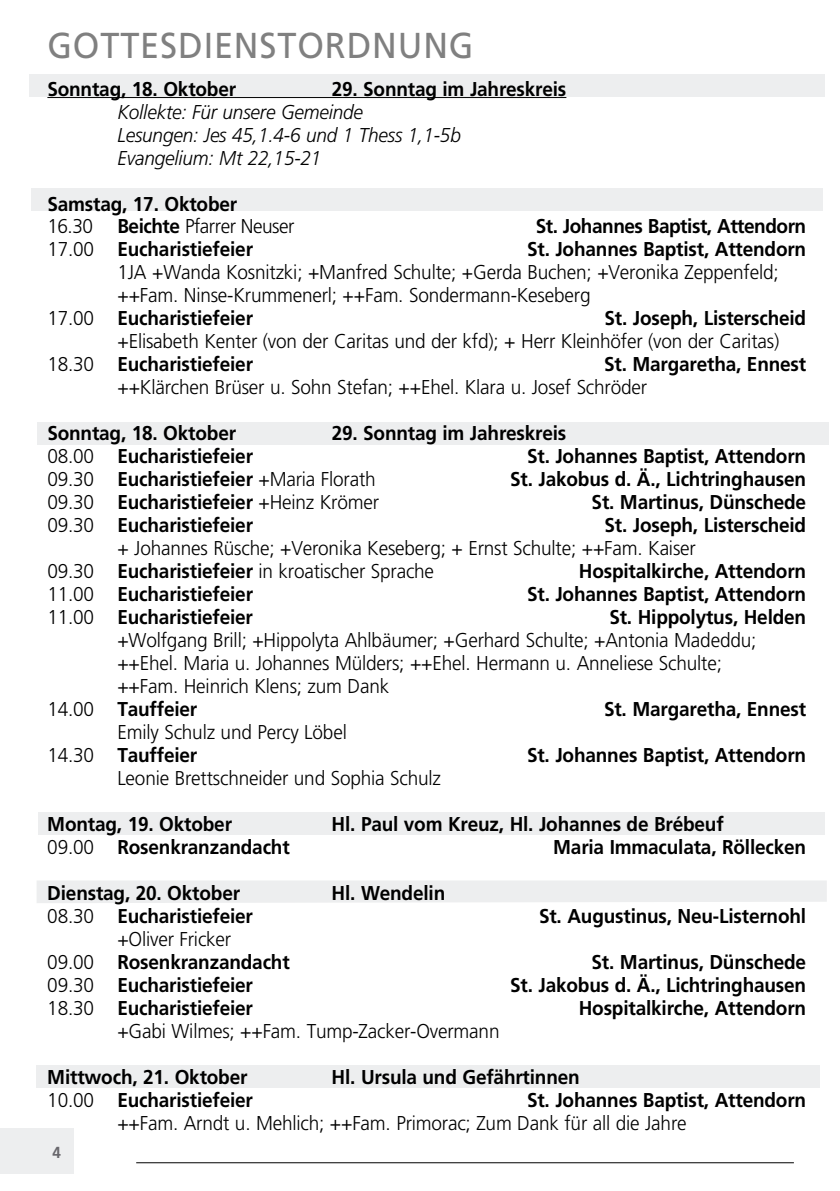
<style>
.page{position:relative;width:840px;height:1191px;background:#fff}
.page>*{position:absolute;margin:0;border:0;box-sizing:border-box;transform-origin:0 0}
.t1{font:36px "Frutiger";letter-spacing:.025em;color:#808080;scale:.95 1}
.t2{font:700 20px/22px "Frutiger";letter-spacing:-.01em;color:#000;scale:.95 1}
.t3{font:300 20px/23px "Frutiger";letter-spacing:-.01em;color:#000;scale:.95 1}
.t4{font:italic 300 20px/23px "Frutiger";letter-spacing:-.01em;color:#000;scale:.95 1}
.t5{font:700 16px "Frutiger";color:#68676c;scale:.95 1}
.s1{font-weight:300}
.s2{font-weight:700}
</style>
<div class="page">
<div style="left:31px;top:189px;width:791px;height:22px;background:#edeeef"></div>
<div style="left:29px;top:74px;width:795px;height:23px;background:#edeeef"></div>
<div style="left:0;top:1128px;width:74px;height:46px;background:#edeeef"></div>
<hr style="left:136px;top:1162px;width:657px;height:1px;background:#000">
<div style="left:37px;top:422px;width:791px;height:23px;background:#edeeef"></div>
<div style="left:37px;top:1064px;width:782px;height:23px;background:#edeeef"></div>
<div style="left:39px;top:812px;width:785px;height:23px;background:#edeeef"></div>
<div style="left:37px;top:881px;width:789px;height:22px;background:#edeeef"></div>
<hr style="left:47px;top:97px;width:519px;height:1px;background:#000">
<h1 class="t1" style="left:47px;top:24px;width:450px">GOTTESDIENSTORDNUNG</h1>
<p class="t2" style="left:47px;top:77px;width:200px">Sonntag, 18. Oktober</p>
<p class="t2" style="left:331px;top:77px;width:248px">29. Sonntag im Jahreskreis</p>
<p class="t4" style="left:117px;top:100px;width:363px">Kollekte: Für unsere Gemeinde<br>Lesungen: Jes 45,1.4-6 und 1 Thess 1,1-5b<br>Evangelium: Mt 22,15-21</p>
<p class="t2" style="left:47px;top:192px;width:261px">Samstag, 17. Oktober<br><span class="s1">16.30</span> Beichte <span class="s1">Pfarrer Neuser</span></p>
<p class="t2" style="left:535px;top:214px;width:286px">St. Johannes Baptist, Attendorn</p>
<p class="t2" style="left:47px;top:237px;width:218px"><span class="s1">17.00</span> Eucharistiefeier</p>
<p class="t2" style="left:527px;top:237px;width:295px">St. Johannes Baptist, Attendorn</p>
<p class="t3" style="left:117px;top:260px;width:697px">1JA +Wanda Kosnitzki; +Manfred Schulte; +Gerda Buchen; +Veronika Zeppenfeld;</p>
<p class="t3" style="left:117px;top:283px;width:499px">++Fam. Ninse-Krummenerl; ++Fam. Sondermann-Keseberg</p>
<p class="t2" style="left:47px;top:306px;width:218px"><span class="s1">17.00</span> Eucharistiefeier</p>
<p class="t2" style="left:604px;top:306px;width:214px">St. Joseph, Listerscheid</p>
<p class="t3" style="left:47px;top:329px;width:771px;text-indent:70px">+Elisabeth Kenter (von der Caritas und der kfd); + Herr Kleinhöfer (von der Caritas)<br>18.30 <span class="s2">Eucharistiefeier</span></p>
<p class="t2" style="left:603px;top:352px;width:214px">St. Margaretha, Ennest</p>
<p class="t3" style="left:117px;top:375px;width:558px">++Klärchen Brüser u. Sohn Stefan; ++Ehel. Klara u. Josef Schröder</p>
<p class="t2" style="left:47px;top:421px;width:200px">Sonntag, 18. Oktober</p>
<p class="t2" style="left:331px;top:421px;width:248px">29. Sonntag im Jahreskreis</p>
<p class="t2" style="left:47px;top:444px;width:218px"><span class="s1">08.00</span> Eucharistiefeier</p>
<p class="t2" style="left:527px;top:444px;width:295px">St. Johannes Baptist, Attendorn</p>
<p class="t3" style="left:47px;top:467px;width:347px">09.30 <span class="s2">Eucharistiefeier</span> +Maria Florath</p>
<p class="t2" style="left:510px;top:467px;width:313px">St. Jakobus d. Ä., Lichtringhausen</p>
<p class="t3" style="left:47px;top:490px;width:350px">09.30 <span class="s2">Eucharistiefeier</span> +Heinz Krömer</p>
<p class="t2" style="left:591px;top:490px;width:227px">St. Martinus, Dünschede</p>
<p class="t2" style="left:47px;top:513px;width:218px"><span class="s1">09.30</span> Eucharistiefeier</p>
<p class="t2" style="left:604px;top:513px;width:214px">St. Joseph, Listerscheid</p>
<p class="t3" style="left:47px;top:536px;width:683px;text-indent:70px">+ Johannes Rüsche; +Veronika Keseberg; + Ernst Schulte; ++Fam. Kaiser<br>09.30 <span class="s2">Eucharistiefeier</span> in kroatischer Sprache</p>
<p class="t2" style="left:578px;top:559px;width:241px">Hospitalkirche, Attendorn</p>
<p class="t2" style="left:47px;top:582px;width:218px"><span class="s1">11.00</span> Eucharistiefeier</p>
<p class="t2" style="left:526px;top:582px;width:295px">St. Johannes Baptist, Attendorn</p>
<p class="t2" style="left:47px;top:605px;width:218px"><span class="s1">11.00</span> Eucharistiefeier</p>
<p class="t2" style="left:609px;top:605px;width:208px">St. Hippolytus, Helden</p>
<p class="t3" style="left:117px;top:628px;width:673px">+Wolfgang Brill; +Hippolyta Ahlbäumer; +Gerhard Schulte; +Antonia Madeddu;</p>
<p class="t3" style="left:117px;top:651px;width:637px">++Ehel. Maria u. Johannes Mülders; ++Ehel. Hermann u. Anneliese Schulte;</p>
<p class="t3" style="left:117px;top:674px;width:287px">++Fam. Heinrich Klens; zum Dank</p>
<p class="t2" style="left:47px;top:697px;width:159px"><span class="s1">14.00</span> Tauffeier</p>
<p class="t2" style="left:603px;top:697px;width:214px">St. Margaretha, Ennest</p>
<p class="t3" style="left:47px;top:720px;width:316px;text-indent:70px">Emily Schulz und Percy Löbel<br>14.30 <span class="s2">Tauffeier</span></p>
<p class="t2" style="left:526px;top:743px;width:295px">St. Johannes Baptist, Attendorn</p>
<p class="t3" style="left:117px;top:766px;width:342px">Leonie Brettschneider und Sophia Schulz</p>
<p class="t2" style="left:47px;top:812px;width:196px">Montag, 19. Oktober</p>
<p class="t2" style="left:331px;top:812px;width:414px">Hl. Paul vom Kreuz, Hl. Johannes de Brébeuf</p>
<p class="t2" style="left:47px;top:835px;width:256px"><span class="s1">09.00</span> Rosenkranzandacht</p>
<p class="t2" style="left:553px;top:835px;width:267px">Maria Immaculata, Röllecken</p>
<p class="t2" style="left:47px;top:881px;width:204px">Dienstag, 20. Oktober</p>
<p class="t2" style="left:331px;top:881px;width:121px">Hl. Wendelin</p>
<p class="t2" style="left:47px;top:904px;width:218px"><span class="s1">08.30</span> Eucharistiefeier</p>
<p class="t2" style="left:538px;top:904px;width:282px">St. Augustinus, Neu-Listernohl</p>
<p class="t3" style="left:47px;top:927px;width:256px;text-align:center">+Oliver Fricker<br>09.00 <span class="s2">Rosenkranzandacht</span></p>
<p class="t2" style="left:591px;top:950px;width:227px">St. Martinus, Dünschede</p>
<p class="t2" style="left:47px;top:973px;width:218px"><span class="s1">09.30</span> Eucharistiefeier</p>
<p class="t2" style="left:510px;top:973px;width:313px">St. Jakobus d. Ä., Lichtringhausen</p>
<p class="t2" style="left:47px;top:996px;width:218px"><span class="s1">18.30</span> Eucharistiefeier</p>
<p class="t2" style="left:578px;top:996px;width:241px">Hospitalkirche, Attendorn</p>
<p class="t3" style="left:117px;top:1019px;width:403px">+Gabi Wilmes; ++Fam. Tump-Zacker-Overmann</p>
<p class="t2" style="left:47px;top:1065px;width:212px">Mittwoch, 21. Oktober</p>
<p class="t2" style="left:331px;top:1065px;width:262px">Hl. Ursula und Gefährtinnen</p>
<p class="t2" style="left:47px;top:1088px;width:218px"><span class="s1">10.00</span> Eucharistiefeier</p>
<p class="t2" style="left:526px;top:1088px;width:295px">St. Johannes Baptist, Attendorn</p>
<p class="t3" style="left:117px;top:1111px;width:600px">++Fam. Arndt u. Mehlich; ++Fam. Primorac; Zum Dank für all die Jahre</p>
<p class="t5" style="left:52px;top:1143px;width:10px">4</p>
</div>
